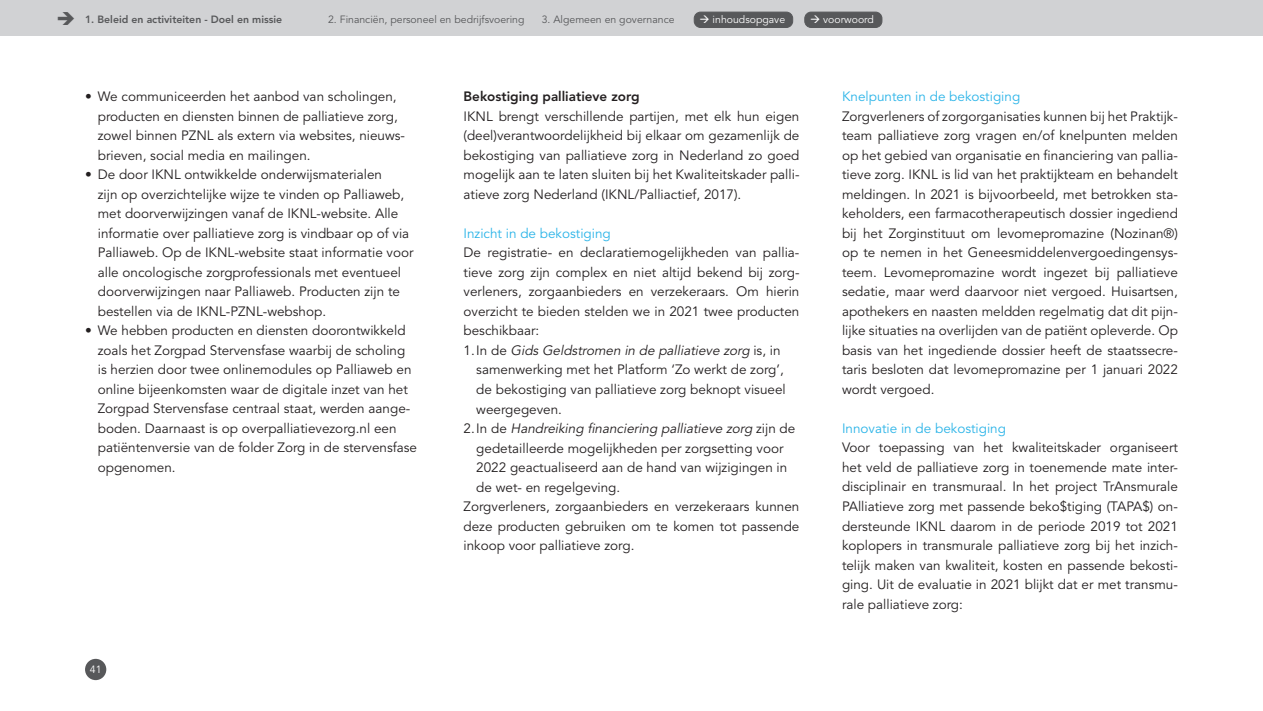
<style>
.page{position:relative;width:1263px;height:711px;background:#fff}
.page>*{position:absolute;margin:0;border:0;box-sizing:border-box;transform-origin:0 0}
.t1{font:13.5px/19.5px "Avenir LT Std";color:#231f20}
.t2{font:13.5px "Avenir LT Std";color:#2bb4e8}
.t3{font:italic 13.5px "Avenir LT Std";color:#231f20}
.t4{font:800 13.5px "Avenir LT Std";color:#231f20}
.t5{font:10.5px "Avenir LT Std";color:#57585a}
.t6{font:800 10.5px "Avenir LT Std";color:#57585a}
.t7{font:10.5px "Avenir LT Std";color:#fff}
.s1{font-style:italic}
.s2{font-style:normal}
</style>
<div class="page">
<div style="left:0;top:0;width:1263px;height:36px;background:#d1d2d4"></div>
<div style="left:85px;top:658px;width:21px;height:21px;background:#57585a;border-radius:50%"></div>
<div style="left:694px;top:12px;width:99px;height:15px;background:#57585a;border-radius:6px"></div>
<div style="left:694px;top:12px;width:99px;height:16px;border:1px solid #57585a;border-radius:6px"></div>
<div style="left:805px;top:12px;width:77px;height:15px;background:#57585a;border-radius:6px"></div>
<div style="left:804px;top:12px;width:78px;height:16px;border:1px solid #57585a;border-radius:6px"></div>
<p class="t6" style="left:85px;top:13px;width:199px">1. Beleid en activiteiten - Doel en missie</p>
<p class="t5" style="left:328px;top:13px;width:198px">2. Financiën, personeel en bedrijfsvoering</p>
<p class="t5" style="left:542px;top:13px;width:134px">3. Algemeen en governance</p>
<p class="t7" style="left:699px;top:13px;width:87px">→ inhoudsopgave</p>
<p class="t7" style="left:810px;top:13px;width:65px">→ voorwoord</p>
<p class="t1" style="left:98px;top:87px;width:309px;text-indent:-13px">• We communiceerden het aanbod van scholingen, producten en diensten binnen de palliatieve zorg, zowel binnen PZNL als extern via websites, nieuws&shy;brieven, social media en mailingen.</p>
<p class="t1" style="left:98px;top:165px;width:317px;text-indent:-13px">• De door IKNL ontwikkelde onderwijsmaterialen<br>zijn op overzichtelijke wijze te vinden op Palliaweb, met doorverwijzingen vanaf de IKNL-website. Alle informatie over palliatieve zorg is vindbaar op of via Palliaweb. Op de IKNL-website staat informatie voor alle oncologische zorgprofessionals met eventueel doorverwijzingen naar Palliaweb. Producten zijn te bestellen via de IKNL-PZNL-webshop.</p>
<p class="t1" style="left:98px;top:321px;width:321px;text-indent:-13px">• We hebben producten en diensten doorontwikkeld zoals het Zorgpad Stervensfase waarbij de scholing is herzien door twee onlinemodules op Palliaweb en online bijeenkomsten waar de digitale inzet van het Zorgpad Stervensfase centraal staat, werden aange&shy;boden. Daarnaast is op overpalliatievezorg.nl een patiëntenversie van de folder Zorg in de stervensfase opgenomen.</p>
<p class="t7" style="left:90px;top:663px;width:13px">41</p>
<p class="t4" style="left:463px;top:88px;width:178px">Bekostiging palliatieve zorg</p>
<p class="t1" style="left:463px;top:106px;width:337px;text-align:justify">IKNL brengt verschillende partijen, met elk hun eigen (deel)verantwoordelijkheid bij elkaar om gezamenlijk de bekostiging van palliatieve zorg in Nederland zo goed mogelijk aan te laten sluiten bij het Kwaliteitskader palli&shy;atieve zorg Nederland (IKNL/Palliactief, 2017).</p>
<p class="t2" style="left:463px;top:225px;width:149px">Inzicht in de bekostiging</p>
<p class="t1" style="left:463px;top:243px;width:337px">De registratie- en declaratiemogelijkheden van pallia&shy;tieve zorg zijn complex en niet altijd bekend bij zorg&shy;verleners, zorgaanbieders en verzekeraars. Om hierin overzicht te bieden stelden we in 2021 twee producten beschikbaar:<br>1 . I n d e <span class="s1">Gids Geldstromen in de palliatieve zorg</span> i s , i n</p>
<p class="t1" style="left:476px;top:360px;width:309px">samenwerking met het Platform ‘Zo werkt de zorg’,</p>
<p class="t1" style="left:476px;top:379px;width:311px">de bekostiging van palliatieve zorg beknopt visueel</p>
<p class="t1" style="left:476px;top:399px;width:87px">weergegeven.</p>
<p class="t3" style="left:463px;top:420px;width:333px"><span class="s2">2 . I n d e</span> Handreiking financiering palliatieve zorg <span class="s2">z ij n d e</span></p>
<p class="t1" style="left:476px;top:438px;width:309px">gedetailleerde mogelijkheden per zorgsetting voor</p>
<p class="t1" style="left:476px;top:457px;width:313px">2022 geactualiseerd aan de hand van wijzigingen in</p>
<p class="t1" style="left:476px;top:477px;width:146px">de wet- en regelgeving.</p>
<p class="t1" style="left:463px;top:496px;width:337px">Zorgverleners, zorgaanbieders en verzekeraars kunnen</p>
<p class="t1" style="left:463px;top:516px;width:337px">deze producten gebruiken om te komen tot passende</p>
<p class="t1" style="left:463px;top:535px;width:172px">inkoop voor palliatieve zorg.</p>
<p class="t2" style="left:842px;top:89px;width:180px">Knelpunten in de bekostiging</p>
<p class="t1" style="left:842px;top:106px;width:337px;text-align:justify">Zorgverleners of zorgorganisaties kunnen bij het Praktijk&shy;team palliatieve zorg vragen en/of knelpunten melden op het gebied van organisatie en financiering van pallia&shy;tieve zorg. IKNL is lid van het praktijkteam en behandelt meldingen. In 2021 is bijvoorbeeld, met betrokken sta&shy;keholders, een farmacotherapeutisch dossier ingediend bij het Zorginstituut om levomepromazine (Nozinan®) op te nemen in het Geneesmiddelenvergoedingensys&shy;teem. Levomepromazine wordt ingezet bij palliatieve sedatie, maar werd daarvoor niet vergoed. Huisartsen, apothekers en naasten meldden regelmatig dat dit pijn&shy;lijke situaties na overlijden van de patiënt opleverde. Op basis van het ingediende dossier heeft de staatssecre&shy;taris besloten dat levomepromazine per 1 januari 2022 wordt vergoed.</p>
<p class="t2" style="left:842px;top:420px;width:166px">Innovatie in de bekostiging</p>
<p class="t1" style="left:842px;top:438px;width:337px;text-align:justify">Voor toepassing van het kwaliteitskader organiseert het veld de palliatieve zorg in toenemende mate inter&shy;disciplinair en transmuraal. In het project TrAnsmurale PAlliatieve zorg met passende beko$tiging (TAPA$) on&shy;dersteunde IKNL daarom in de periode 2019 tot 2021 koplopers in transmurale palliatieve zorg bij het inzich&shy;telijk maken van kwaliteit, kosten en passende bekosti&shy;ging. Uit de evaluatie in 2021 blijkt dat er met transmu&shy;rale palliatieve zorg:</p>
</div>
